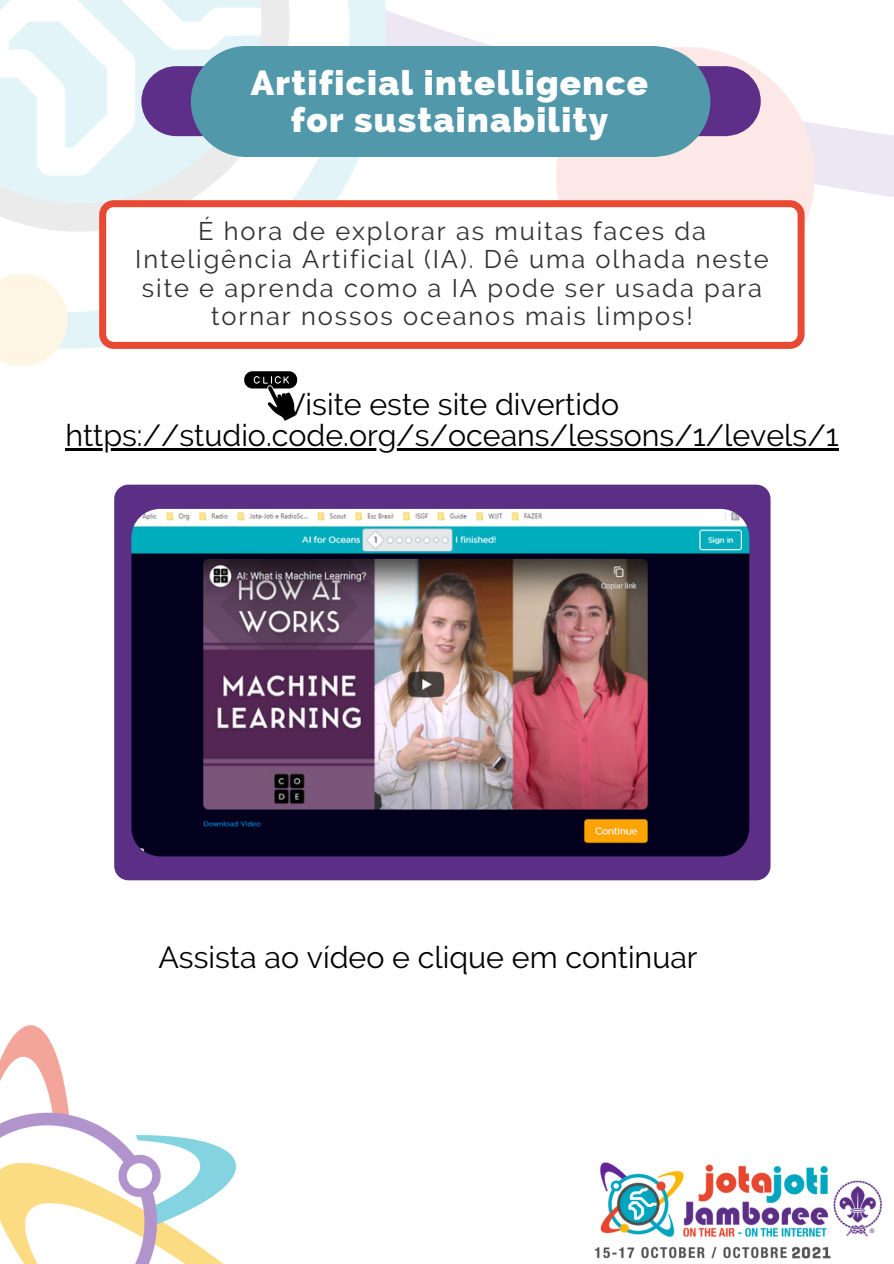
<style>
.page{position:relative;width:894px;height:1264px;background:#fff}
.page>*{position:absolute;margin:0;border:0;box-sizing:border-box;transform-origin:0 0}
.t1{font:800 34.8px/36.3px "Raleway";letter-spacing:.04em;color:#fff;text-align:center}
.t2{font:30.45px/31.5px "Raleway";color:#000;text-align:center}
.t3{font:25.35px/28.2px "Raleway";letter-spacing:.075em;color:#323232;text-align:center}
</style>
<div class="page">
<img style="left:595px;top:1162px;width:287px;height:97px">
<img style="left:0;top:0;width:893px;height:382px">
<div style="left:141px;top:66px;width:619px;height:70px;background:#5d2f88;border-radius:35px"></div>
<img style="left:0;top:1025px;width:237px;height:238px">
<div style="left:114px;top:484px;width:656px;height:396px;background:#5c2f87"></div>
<img style="left:131px;top:509px;width:618px;height:347px;border-radius:29px">
<div style="left:191px;top:46px;width:519px;height:111px;background:#5198aa;border-radius:55px"></div>
<svg style="left:99px;top:200px;width:705px;height:149px"></svg>
<svg style="left:244px;top:371px;width:53px;height:50px"></svg>
<hr style="left:65px;top:448px;width:773px;height:2px;background:#000">
<p class="t1" style="left:251px;top:65px;width:398px">Artificial intelligence for sustainability</p>
<p class="t3" style="left:135px;top:217px;width:635px">É hora de explorar as muitas faces da Inteligência Artificial (IA). Dê uma olhada neste site e aprenda como a IA pode ser usada para tornar nossos oceanos mais limpos!</p>
<p class="t2" style="left:65px;top:388px;width:774px">Visite este site divertido https://studio.code.org/s/oceans/lessons/1/levels/1</p>
<p class="t2" style="left:158px;top:941px;width:540px">Assista ao vídeo e clique em continuar</p>
</div>
